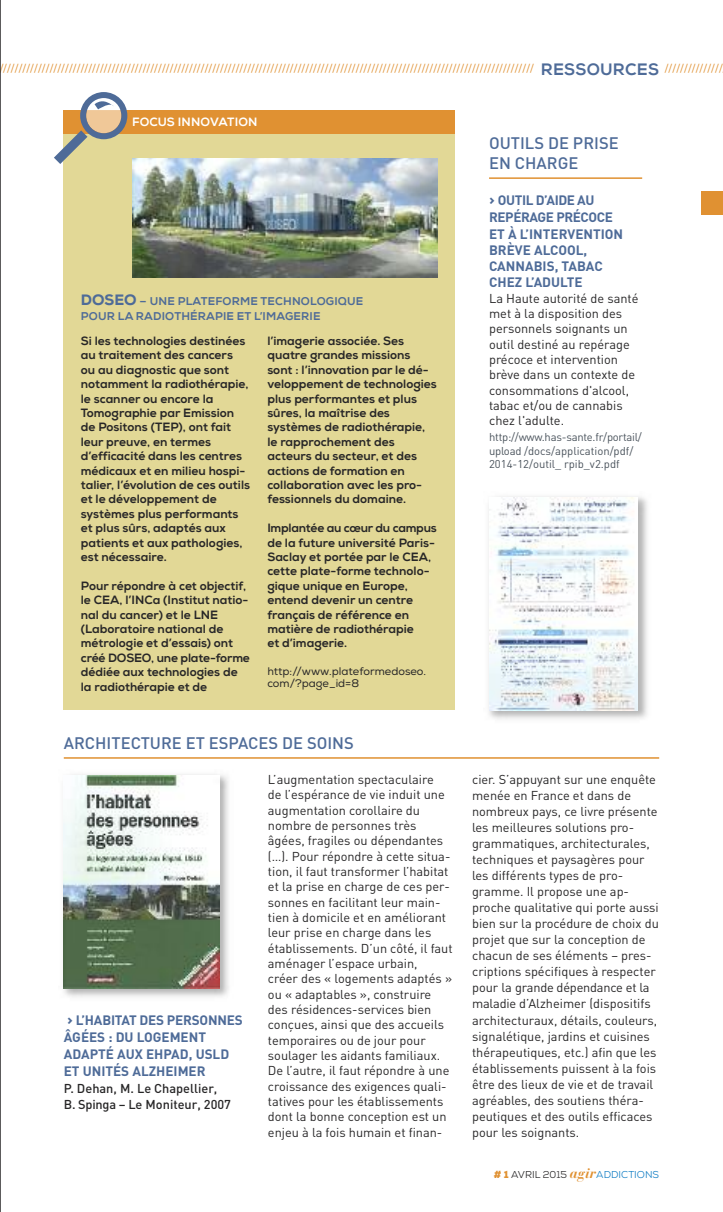
<style>
.page{position:relative;width:723px;height:1212px;background:#fff}
.page>*{position:absolute;margin:0;border:0;box-sizing:border-box;transform-origin:0 0}
.t1{font:500 16.5px/19.8px "DIN";color:#4e6b98}
.t2{font:700 13.5px/16.4px "DIN";color:#4e6b98}
.t3{font:12.75px/15.3px "DIN";color:#272627}
.t4{font:500 12.75px/15.9px "DIN";color:#272627}
.t5{font:12px/14.4px "Nexa X Bold";color:#272627}
.t6{font:12px "Nexa X Bold";color:#fff}
.t7{font:11.25px/13.5px "DIN";color:#4a535c}
.t8{font:11.25px/15.8px "Nexa X Bold";letter-spacing:.015em;color:#4e6b98}
.t9{font:10.5px "DIN";color:#e09132}
.t10{font:10.5px/12.6px "Nexa";color:#272627}
.t11{font:10.05px "Nexa";color:#1680c5}
.s1{font-family:"Nexa X Bold";font-size:16.5px;color:#4e6b98}
.s2{font-family:"Nexa";font-weight:800;font-size:15px}
.s3{font-size:12px}
.s4{font-family:"Nexa";font-weight:800}
.s5{font-weight:900;color:#e09132}
.s6{color:#272627}
.s7{font-family:"Bauer Bodoni";font-weight:700;font-style:italic;font-size:14.55px;color:#e09132}
</style>
<div class="page">
<div style="left:64px;top:111px;width:391px;height:599px;background:#e2d896"></div>
<div style="left:64px;top:111px;width:391px;height:23px;background:#e09132"></div>
<svg style="left:54px;top:92px;width:73px;height:82px"></svg>
<img style="left:133px;top:158px;width:304px;height:119px">
<img style="left:63px;top:774px;width:166px;height:223px">
<img style="left:64px;top:775px;width:155px;height:213px">
<hr style="left:0;top:0;width:1px;height:1212px;background:#272627">
<div style="left:702px;top:191px;width:21px;height:24px;background:#e09132"></div>
<hr style="left:64px;top:757px;width:595px;height:2px;background:#e09132">
<hr style="left:489px;top:177px;width:153px;height:2px;background:#e09132">
<img style="left:488px;top:496px;width:159px;height:223px">
<img style="left:489px;top:497px;width:149px;height:213px">
<p class="t9" style="left:-1px;top:62px;width:725px">////////////////////////////////////////////////////////////////////////////////////////////////////////////////////////////////////////// <span class="s1">RESSOURCES</span> ///////////////</p>
<p class="t6" style="left:132px;top:118px;width:127px">FOCUS INNOVATION</p>
<p class="t8" style="left:81px;top:294px;width:284px"><span class="s2">DOSEO</span> <span class="s3">–</span> UNE PLATEFORME TECHNOLOGIQUE<br>POUR LA RADIOTHÉRAPIE ET L’IMAGERIE</p>
<p class="t5" style="left:81px;top:335px;width:171px">Si les technologies destinées au traitement des cancers ou au diagnostic que sont notamment la radiothérapie, le scanner ou encore la<br>Tomographie par Emission de Positons (TEP), ont fait leur preuve, en termes d’efficacité dans les centres médicaux et en milieu hospi&shy;talier, l’évolution de ces outils et le développement de systèmes plus performants et plus sûrs, adaptés aux patients et aux pathologies, est nécessaire.</p>
<p class="t5" style="left:81px;top:580px;width:171px">Pour répondre à cet objectif, le CEA, l’INCa (Institut natio&shy;nal du cancer) et le LNE (Laboratoire national de métrologie et d’essais) ont créé DOSEO, une plate-forme dédiée aux technologies de la radiothérapie et de</p>
<p class="t5" style="left:267px;top:335px;width:171px">l’imagerie associée. Ses quatre grandes missions sont : l’innovation par le dé&shy;veloppement de technologies plus performantes et plus sûres, la maîtrise des systèmes de radiothérapie, le rapprochement des acteurs du secteur, et des actions de formation en collaboration avec les pro&shy;fessionnels du domaine.</p>
<p class="t5" style="left:267px;top:522px;width:171px">Implantée au cœur du campus de la future université Paris-<br>Saclay et portée par le CEA, cette plate-forme technolo&shy;gique unique en Europe, entend devenir un centre français de référence en matière de radiothérapie<br>et d’imagerie.</p>
<p class="t10" style="left:267px;top:666px;width:160px">http://www.plateformedoseo. com/?page_id=8</p>
<p class="t1" style="left:64px;top:733px;width:292px">ARCHITECTURE ET ESPACES DE SOINS</p>
<p class="t1" style="left:489px;top:133px;width:131px">OUTILS DE PRISE<br>EN CHARGE</p>
<p class="t2" style="left:489px;top:193px;width:136px"><span class="s4">&gt;</span> OUTIL D’AIDE AU<br>REPÉRAGE PRÉCOCE<br>ET À L’INTERVENTION<br>BRÈVE ALCOOL,<br>CANNABIS, TABAC<br>CHEZ L’ADULTE</p>
<p class="t3" style="left:489px;top:291px;width:151px">La Haute autorité de santé met à la disposition des personnels soignants un outil destiné au repérage précoce et intervention brève dans un contexte de consommations d'alcool, tabac et/ou de cannabis chez l'adulte.</p>
<p class="t7" style="left:489px;top:431px;width:154px">http://www.has-sante.fr/portail/ upload /docs/application/pdf/<br>2014-12/outil_ rpib_v2.pdf</p>
<p class="t2" style="left:64px;top:1011px;width:180px;line-height:17.1px"><span class="s4">&gt;</span> L’HABITAT DES PERSONNES<br>ÂGÉES : DU LOGEMENT<br>ADAPTÉ AUX EHPAD, USLD<br>ET UNITÉS ALZHEIMER</p>
<p class="t4" style="left:64px;top:1080px;width:169px">P. Dehan, M. Le Chapellier,<br>B. Spinga – Le Moniteur, 2007</p>
<p class="t3" style="left:268px;top:772px;width:186px">L’augmentation spectaculaire<br>de l’espérance de vie induit une augmentation corollaire du nombre de personnes très âgées, fragiles ou dépendantes (…). Pour répondre à cette situa&shy;tion, il faut transformer l’habitat et la prise en charge de ces per&shy;sonnes en facilitant leur main&shy;tien à domicile et en améliorant leur prise en charge dans les établissements. D’un côté, il faut aménager l’espace urbain,<br>créer des « logements adaptés » ou « adaptables », construire des résidences-services bien conçues, ainsi que des accueils temporaires ou de jour pour soulager les aidants familiaux.<br>De l’autre, il faut répondre à une croissance des exigences quali&shy;tatives pour les établissements dont la bonne conception est un enjeu à la fois humain et finan-</p>
<p class="t3" style="left:472px;top:771px;width:188px;line-height:16px">cier. S’appuyant sur une enquête menée en France et dans de nombreux pays, ce livre présente les meilleures solutions pro&shy;grammatiques, architecturales, techniques et paysagères pour les différents types de pro&shy;gramme. Il propose une ap&shy;proche qualitative qui porte aussi bien sur la procédure de choix du projet que sur la conception de chacun de ses éléments – pres&shy;criptions spécifiques à respecter pour la grande dépendance et la maladie d’Alzheimer (dispositifs architecturaux, détails, couleurs, signalétique, jardins et cuisines thérapeutiques, etc.) afin que les établissements puissent à la fois être des lieux de vie et de travail agréables, des soutiens théra&shy;peutiques et des outils efficaces pour les soignants.</p>
<p class="t11" style="left:494px;top:1171px;width:167px"><span class="s5"># 1</span> <span class="s6">AVRIL 2015</span> <span class="s7">agir</span>ADDICTIONS</p>
</div>
